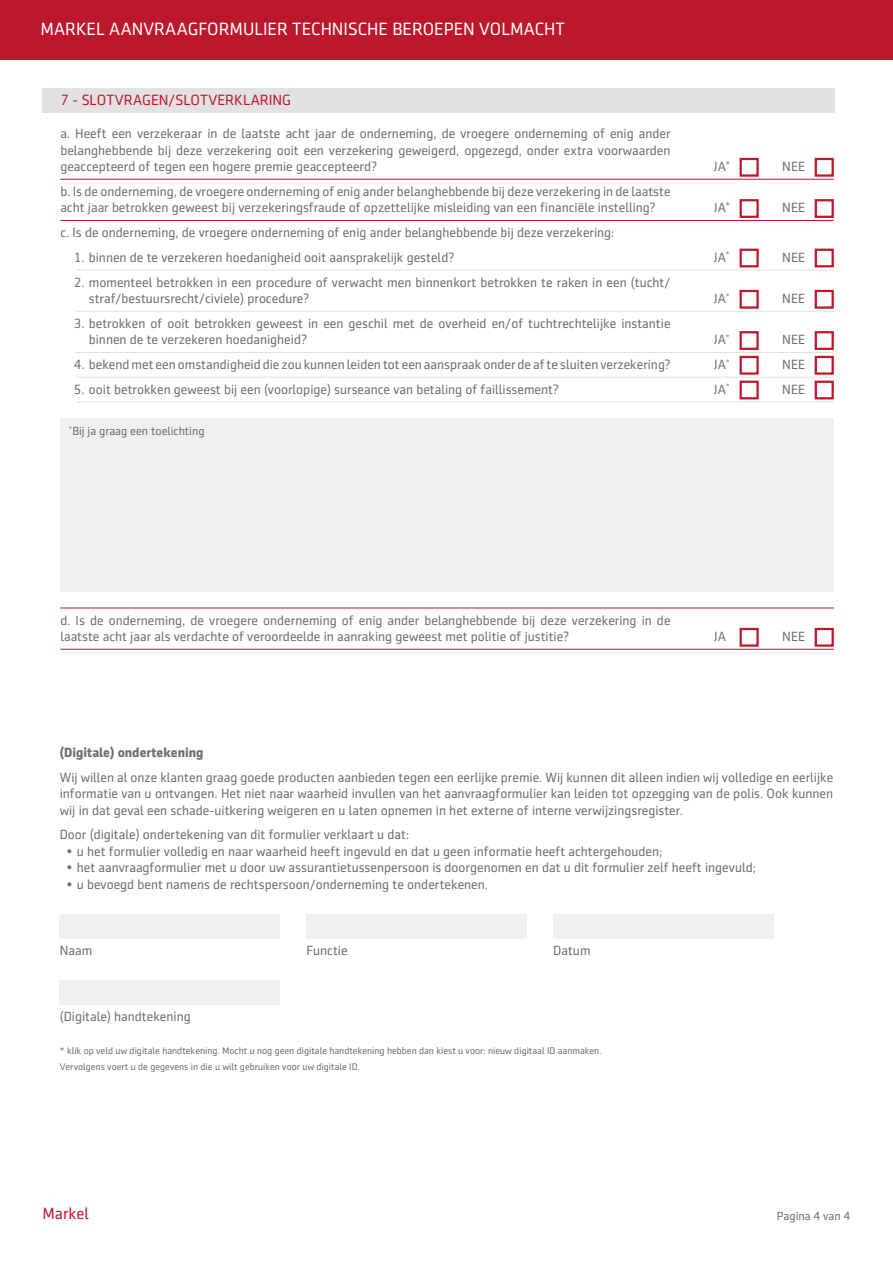
<style>
.page{position:relative;width:893px;height:1263px;background:#fff}
.page>*{position:absolute;margin:0;border:0;box-sizing:border-box;transform-origin:0 0}
.t1{font:18px "Sentico Sans DT";color:#fff}
.t2{font:16.5px "Sentico Sans DT";color:#bd172b}
.t3{font:15px "Sentico Sans DT";color:#bd172b}
.t4{font:13.5px/16.5px "Sentico Sans DT";color:#6e6d6f}
.t5{font:700 13.5px "Sentico Sans DT";color:#6e6d6f}
.t6{font:12px "Sentico Sans DT";color:#6e6d6f}
.t7{font:9.75px/16.5px "Sentico Sans DT";color:#6e6d6f}
</style>
<div class="page">
<div style="left:0;top:0;width:893px;height:59px;background:#bd172b"></div>
<hr style="left:60px;top:608px;width:774px;height:1px;background:#bd172b">
<div style="left:43px;top:89px;width:792px;height:24px;background:#e2e2e2"></div>
<div style="left:60px;top:419px;width:774px;height:173px;background:#f0f0f0"></div>
<div style="left:739px;top:158px;width:20px;height:19px;background:#fff;border:2px solid #bd172b"></div>
<div style="left:815px;top:158px;width:19px;height:19px;background:#fff;border:2px solid #bd172b"></div>
<hr style="left:60px;top:179px;width:774px;height:1px;background:#bd172b">
<div style="left:739px;top:199px;width:20px;height:19px;background:#fff;border:2px solid #bd172b"></div>
<div style="left:815px;top:199px;width:19px;height:19px;background:#fff;border:2px solid #bd172b"></div>
<hr style="left:60px;top:220px;width:774px;height:1px;background:#bd172b">
<div style="left:739px;top:249px;width:20px;height:18px;background:#fff;border:2px solid #bd172b"></div>
<div style="left:815px;top:249px;width:19px;height:18px;background:#fff;border:2px solid #bd172b"></div>
<hr style="left:76px;top:270px;width:758px;height:1px;background:#e2e1e2">
<div style="left:739px;top:290px;width:20px;height:19px;background:#fff;border:2px solid #bd172b"></div>
<div style="left:815px;top:290px;width:19px;height:19px;background:#fff;border:2px solid #bd172b"></div>
<hr style="left:76px;top:311px;width:758px;height:1px;background:#e2e1e2">
<div style="left:739px;top:331px;width:20px;height:19px;background:#fff;border:2px solid #bd172b"></div>
<div style="left:815px;top:331px;width:19px;height:19px;background:#fff;border:2px solid #bd172b"></div>
<hr style="left:76px;top:352px;width:758px;height:1px;background:#e2e1e2">
<div style="left:739px;top:356px;width:20px;height:19px;background:#fff;border:2px solid #bd172b"></div>
<div style="left:815px;top:356px;width:19px;height:19px;background:#fff;border:2px solid #bd172b"></div>
<hr style="left:76px;top:377px;width:758px;height:1px;background:#e2e1e2">
<div style="left:739px;top:381px;width:20px;height:18px;background:#fff;border:2px solid #bd172b"></div>
<div style="left:815px;top:381px;width:19px;height:18px;background:#fff;border:2px solid #bd172b"></div>
<hr style="left:76px;top:402px;width:758px;height:1px;background:#e2e1e2">
<div style="left:739px;top:628px;width:20px;height:19px;background:#fff;border:2px solid #bd172b"></div>
<div style="left:815px;top:628px;width:19px;height:19px;background:#fff;border:2px solid #bd172b"></div>
<hr style="left:60px;top:649px;width:774px;height:1px;background:#bd172b">
<div style="left:60px;top:914px;width:220px;height:24px;background:#f0f0f0"></div>
<div style="left:60px;top:980px;width:220px;height:24px;background:#f0f0f0"></div>
<div style="left:307px;top:914px;width:220px;height:24px;background:#f0f0f0"></div>
<div style="left:553px;top:914px;width:220px;height:24px;background:#f0f0f0"></div>
<h1 class="t1" style="left:41px;top:19px;width:526px">MARKEL AANVRAAGFORMULIER TECHNISCHE BEROEPEN VOLMACHT</h1>
<p class="t3" style="left:60px;top:91px;width:232px">7 - SLOTVRAGEN/SLOTVERKLARING</p>
<p class="t4" style="left:60px;top:125px;width:612px;text-align:justify">a. Heeft een verzekeraar in de laatste acht jaar de onderneming, de vroegere onderneming of enig ander belanghebbende bij deze verzekering ooit een verzekering geweigerd, opgezegd, onder extra voorwaarden geaccepteerd of tegen een hogere premie geaccepteerd?</p>
<p class="t4" style="left:60px;top:183px;width:612px">b. Is de onderneming, de vroegere onderneming of enig ander belanghebbende bij deze verzekering in de laatste acht jaar betrokken geweest bij verzekeringsfraude of opzettelijke misleiding van een financiële instelling?</p>
<p class="t4" style="left:60px;top:224px;width:556px">c. Is de onderneming, de vroegere onderneming of enig ander belanghebbende bij deze verzekering:</p>
<p class="t4" style="left:74px;top:249px;width:382px">1. binnen de te verzekeren hoedanigheid ooit aansprakelijk gesteld?</p>
<p class="t4" style="left:89px;top:274px;width:583px;text-indent:-15px">2. momenteel betrokken in een procedure of verwacht men binnenkort betrokken te raken in een (tucht/ straf/bestuursrecht/civiele) procedure?</p>
<p class="t4" style="left:89px;top:315px;width:583px;text-indent:-15px">3. betrokken of ooit betrokken geweest in een geschil met de overheid en/of tuchtrechtelijke instantie binnen de te verzekeren hoedanigheid?</p>
<p class="t4" style="left:74px;top:356px;width:598px">4. bekend met een omstandigheid die zou kunnen leiden tot een aanspraak onder de af te sluiten verzekering?</p>
<p class="t4" style="left:74px;top:381px;width:487px">5. ooit betrokken geweest bij een (voorlopige) surseance van betaling of faillissement?</p>
<p class="t6" style="left:69px;top:424px;width:137px"><sup>*</sup>Bij ja graag een toelichting</p>
<p class="t4" style="left:714px;top:158px;width:18px">JA<sup>*</sup></p>
<p class="t4" style="left:782px;top:158px;width:24px">NEE</p>
<p class="t4" style="left:714px;top:199px;width:18px">JA<sup>*</sup></p>
<p class="t4" style="left:782px;top:199px;width:24px">NEE</p>
<p class="t4" style="left:714px;top:249px;width:17px">JA<sup>*</sup></p>
<p class="t4" style="left:782px;top:249px;width:24px">NEE</p>
<p class="t4" style="left:714px;top:290px;width:17px">JA<sup>*</sup></p>
<p class="t4" style="left:782px;top:290px;width:24px">NEE</p>
<p class="t4" style="left:714px;top:331px;width:17px">JA<sup>*</sup></p>
<p class="t4" style="left:782px;top:331px;width:24px">NEE</p>
<p class="t4" style="left:714px;top:356px;width:17px">JA<sup>*</sup></p>
<p class="t4" style="left:782px;top:356px;width:24px">NEE</p>
<p class="t4" style="left:714px;top:381px;width:17px">JA<sup>*</sup></p>
<p class="t4" style="left:782px;top:381px;width:24px">NEE</p>
<p class="t4" style="left:60px;top:612px;width:612px">d. Is de onderneming, de vroegere onderneming of enig ander belanghebbende bij deze verzekering in de laatste acht jaar als verdachte of veroordeelde in aanraking geweest met politie of justitie?</p>
<p class="t4" style="left:714px;top:628px;width:14px">JA</p>
<p class="t4" style="left:782px;top:628px;width:24px">NEE</p>
<p class="t5" style="left:60px;top:744px;width:145px">(Digitale) ondertekening</p>
<p class="t4" style="left:60px;top:769px;width:775px;text-align:justify">Wij willen al onze klanten graag goede producten aanbieden tegen een eerlijke premie. Wij kunnen dit alleen indien wij volledige en eerlijke informatie van u ontvangen. Het niet naar waarheid invullen van het aanvraagformulier kan leiden tot opzegging van de polis. Ook kunnen wij in dat geval een schade-uitkering weigeren en u laten opnemen in het externe of interne verwijzingsregister.</p>
<p class="t4" style="left:60px;top:826px;width:351px">Door (digitale) ondertekening van dit formulier verklaart u dat:</p>
<p class="t4" style="left:66px;top:843px;width:598px">• u het formulier volledig en naar waarheid heeft ingevuld en dat u geen informatie heeft achtergehouden;</p>
<p class="t4" style="left:66px;top:859px;width:691px">• het aanvraagformulier met u door uw assurantietussenpersoon is doorgenomen en dat u dit formulier zelf heeft ingevuld;</p>
<p class="t4" style="left:66px;top:876px;width:423px">• u bevoegd bent namens de rechtspersoon/onderneming te ondertekenen.</p>
<p class="t4" style="left:60px;top:942px;width:34px">Naam</p>
<p class="t4" style="left:60px;top:1008px;width:132px">(Digitale) handtekening</p>
<p class="t4" style="left:306px;top:942px;width:43px">Functie</p>
<p class="t4" style="left:553px;top:942px;width:39px">Datum</p>
<p class="t7" style="left:60px;top:1042px;width:543px">* klik op veld uw digitale handtekening. Mocht u nog geen digitale handtekening hebben dan kiest u voor: nieuw digitaal ID aanmaken.<br>Vervolgens voert u de gegevens in die u wilt gebruiken voor uw digitale ID.</p>
<p class="t2" style="left:43px;top:1204px;width:48px">Markel</p>
<p class="t6" style="left:777px;top:1210px;width:75px">Pagina 4 van 4</p>
</div>
